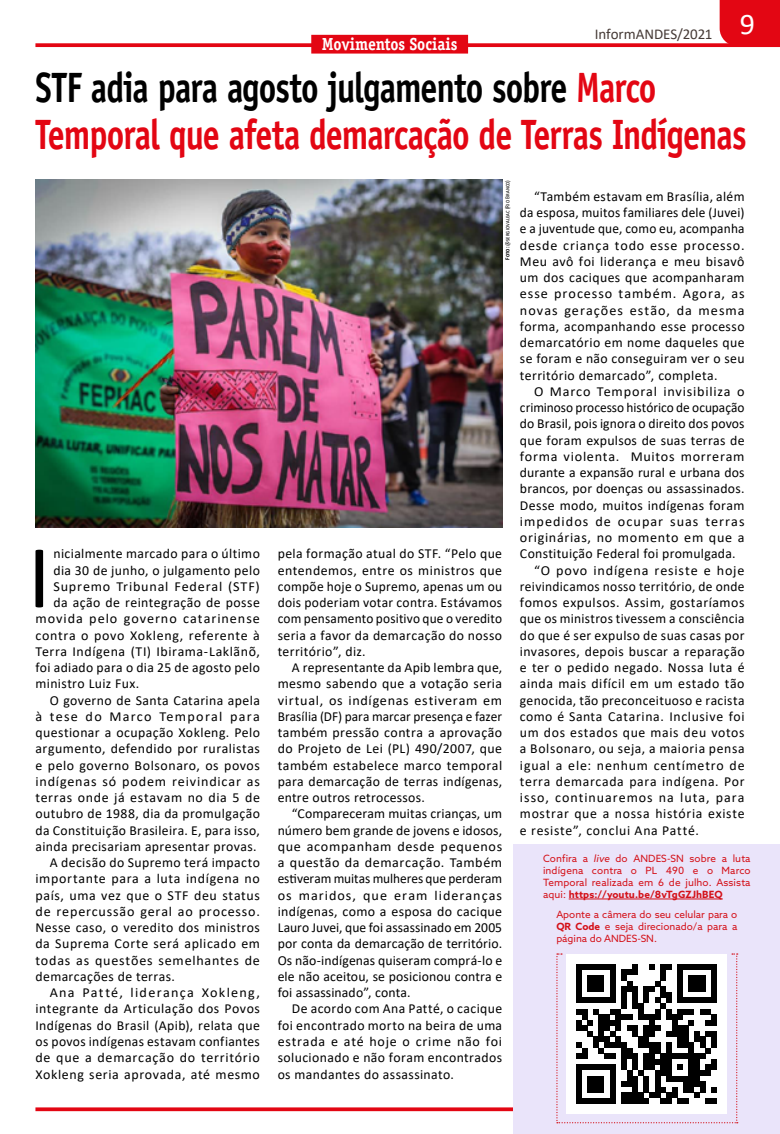
<style>
.page{position:relative;width:780px;height:1134px;background:#fff}
.page>*{position:absolute;margin:0;border:0;box-sizing:border-box;transform-origin:0 0}
.t1{font:90.5px "Calibri";color:#000}
.t2{font:700 42.5px/47.5px "Officina Sans Std";letter-spacing:-.025em;color:#e30613;scale:.8 1}
.t3{font:700 17.5px "Officina Serif Std";letter-spacing:-.005em;color:#fff;scale:.9 1}
.t4{font:15px "Calibri";letter-spacing:-.01em;color:#453a36}
.t5{font:13.75px/16.2px "Calibri";letter-spacing:.03em;color:#000;text-align:justify}
.t6{font:13.75px "Calibri";letter-spacing:.05em;color:#000}
.t7{font:13.75px "Calibri";letter-spacing:.06em;color:#000}
.t8{font:13.75px "Calibri";letter-spacing:.055em;color:#000}
.t9{font:13.75px "Calibri";color:#000}
.t10{font:13.75px "Calibri";letter-spacing:.01em;color:#000}
.t11{font:10px/12px "Azo Sans";color:#d41119;text-align:justify}
.t12{font:6.25px "Calibri";letter-spacing:.02em;color:#000;scale:.85 1}
.s1{color:#000}
.s2{font-weight:700}
.s3{font-style:italic}
</style>
<div class="page">
<svg style="left:35px;top:43px;width:745px;height:4px;background:#e41723"></svg>
<svg style="left:35px;top:1107px;width:478px;height:4px;background:#e5202b"></svg>
<div style="left:719px;top:0;width:61px;height:46px;background:#e30613"></div>
<div style="left:311px;top:35px;width:157px;height:19px;background:#e30613"></div>
<img style="left:35px;top:180px;width:467px;height:347px">
<div style="left:513px;top:844px;width:267px;height:290px;background:#eae4fa"></div>
<hr style="left:568px;top:899px;width:154px;height:1px;background:#d41119">
<svg style="left:556px;top:953px;width:181px;height:170px;background:#a09ea1"></svg>
<p class="t4" style="left:595px;top:24px;width:162px">InformANDES/2021 <sup>9</sup></p>
<p class="t3" style="left:322px;top:33px;width:152px">Movimentos Sociais</p>
<h2 class="t2" style="left:35px;top:63px;width:890px"><span class="s1">STF adia para agosto julgamento sobre</span> Marco<br>Temporal que afeta demarcação de Terras Indígenas</h2>
<h1 class="t1" style="left:28px;top:514px;width:24px">I</h1>
<p class="t5" style="left:53px;top:545px;width:208px">nicialmente marcado para o último</p>
<p class="t5" style="left:53px;top:562px;width:208px">dia 30 de junho, o julgamento pelo</p>
<p class="t7" style="left:53px;top:577px;width:208px">Supremo Tribunal Federal (STF)</p>
<p class="t5" style="left:53px;top:594px;width:208px">da ação de reintegração de posse</p>
<p class="t5" style="left:35px;top:610px;width:226px">movida pelo governo catarinense</p>
<p class="t5" style="left:35px;top:627px;width:226px">contra o povo Xokleng, referente à</p>
<p class="t5" style="left:35px;top:643px;width:226px">Terra Indígena (TI) Ibirama-Laklãnõ,</p>
<p class="t5" style="left:35px;top:659px;width:226px">foi adiado para o dia 25 de agosto pelo</p>
<p class="t5" style="left:35px;top:675px;width:105px">ministro Luiz Fux.</p>
<p class="t5" style="left:50px;top:692px;width:212px">O governo de Santa Catarina apela</p>
<p class="t5" style="left:35px;top:708px;width:226px">à tese do Marco Temporal para</p>
<p class="t5" style="left:35px;top:724px;width:226px">questionar a ocupação Xokleng. Pelo</p>
<p class="t5" style="left:35px;top:740px;width:226px">argumento, defendido por ruralistas</p>
<p class="t5" style="left:35px;top:757px;width:226px">e pelo governo Bolsonaro, os povos</p>
<p class="t7" style="left:35px;top:772px;width:226px">indígenas só podem reivindicar as</p>
<p class="t5" style="left:35px;top:789px;width:226px">terras onde já estavam no dia 5 de</p>
<p class="t5" style="left:35px;top:805px;width:226px">outubro de 1988, dia da promulgação</p>
<p class="t5" style="left:35px;top:822px;width:226px">da Constituição Brasileira. E, para isso,</p>
<p class="t5" style="left:35px;top:838px;width:223px">ainda precisariam apresentar provas.</p>
<p class="t5" style="left:50px;top:854px;width:212px">A decisão do Supremo terá impacto</p>
<p class="t5" style="left:35px;top:870px;width:226px">importante para a luta indígena no</p>
<p class="t5" style="left:35px;top:887px;width:226px">país, uma vez que o STF deu status</p>
<p class="t5" style="left:35px;top:903px;width:226px">de repercussão geral ao processo.</p>
<p class="t5" style="left:35px;top:919px;width:226px">Nesse caso, o veredito dos ministros</p>
<p class="t5" style="left:35px;top:935px;width:226px">da Suprema Corte será aplicado em</p>
<p class="t5" style="left:35px;top:952px;width:226px">todas as questões semelhantes de</p>
<p class="t5" style="left:35px;top:968px;width:141px">demarcações de terras.</p>
<p class="t5" style="left:50px;top:984px;width:212px">Ana Patté, liderança Xokleng,</p>
<p class="t5" style="left:35px;top:1000px;width:226px">integrante da Articulação dos Povos</p>
<p class="t5" style="left:35px;top:1017px;width:226px">Indígenas do Brasil (Apib), relata que</p>
<p class="t5" style="left:35px;top:1033px;width:226px">os povos indígenas estavam confiantes</p>
<p class="t8" style="left:35px;top:1048px;width:226px">de que a demarcação do território</p>
<p class="t5" style="left:35px;top:1065px;width:226px">Xokleng seria aprovada, até mesmo</p>
<p class="t12" style="left:503px;top:260px;width:96px;rotate:-90deg"><span class="s2">Foto:</span> @sergiovaleac (Rio Branco)</p>
<p class="t5" style="left:278px;top:545px;width:226px">pela formação atual do STF. “Pelo que entendemos, entre os ministros que compõe hoje o Supremo, apenas um ou dois poderiam votar contra. Estávamos com pensamento positivo que o veredito seria a favor da demarcação do nosso território”, diz.</p>
<p class="t5" style="left:278px;top:659px;width:226px;text-indent:14px">A representante da Apib lembra que, mesmo sabendo que a votação seria virtual, os indígenas estiveram em Brasília (DF) para marcar presença e fazer também pressão contra a aprovação do Projeto de Lei (PL) 490/2007, que também estabelece marco temporal para demarcação de terras indígenas, entre outros retrocessos.</p>
<p class="t5" style="left:278px;top:805px;width:226px;text-indent:14px">“Compareceram muitas crianças, um número bem grande de jovens e idosos, que acompanham desde pequenos a questão da demarcação. Também estiveram muitas mulheres que perderam os maridos, que eram lideranças indígenas, como a esposa do cacique Lauro Juvei, que foi assassinado em 2005 por conta da demarcação de território.<br>Os não-indígenas quiseram comprá-lo e ele não aceitou, se posicionou contra e foi assassinado”, conta.</p>
<p class="t5" style="left:278px;top:1000px;width:226px;text-indent:14px">De acordo com Ana Patté, o cacique foi encontrado morto na beira de uma estrada e até hoje o crime não foi solucionado e não foram encontrados os mandantes do assassinato.</p>
<p class="t5" style="left:520px;top:188px;width:226px;text-indent:14px">“Também estavam em Brasília, além da esposa, muitos familiares dele (Juvei) e a juventude que, como eu, acompanha desde criança todo esse processo.<br>Meu avô foi liderança e meu bisavô um dos caciques que acompanharam esse processo também. Agora, as novas gerações estão, da mesma forma, acompanhando esse processo demarcatório em nome daqueles que se foram e não conseguiram ver o seu território demarcado”, completa.</p>
<p class="t8" style="left:534px;top:382px;width:212px">O Marco Temporal invisibiliza o</p>
<p class="t9" style="left:520px;top:398px;width:226px">criminoso processo histórico de ocupação</p>
<p class="t10" style="left:520px;top:414px;width:226px">do Brasil, pois ignora o direito dos povos</p>
<p class="t5" style="left:520px;top:432px;width:226px">que foram expulsos de suas terras de</p>
<p class="t6" style="left:520px;top:447px;width:226px">forma violenta. Muitos morreram</p>
<p class="t5" style="left:520px;top:464px;width:226px">durante a expansão rural e urbana dos</p>
<p class="t5" style="left:520px;top:480px;width:226px">brancos, por doenças ou assassinados.</p>
<p class="t5" style="left:520px;top:497px;width:226px">Desse modo, muitos indígenas foram</p>
<p class="t5" style="left:520px;top:513px;width:226px">impedidos de ocupar suas terras</p>
<p class="t5" style="left:520px;top:529px;width:226px">originárias, no momento em que a</p>
<p class="t5" style="left:520px;top:545px;width:217px">Constituição Federal foi promulgada.</p>
<p class="t5" style="left:534px;top:562px;width:212px">“O povo indígena resiste e hoje</p>
<p class="t5" style="left:520px;top:578px;width:226px">reivindicamos nosso território, de onde</p>
<p class="t5" style="left:520px;top:594px;width:226px">fomos expulsos. Assim, gostaríamos</p>
<p class="t5" style="left:520px;top:610px;width:226px">que os ministros tivessem a consciência</p>
<p class="t5" style="left:520px;top:627px;width:226px">do que é ser expulso de suas casas por</p>
<p class="t5" style="left:520px;top:643px;width:226px">invasores, depois buscar a reparação</p>
<p class="t5" style="left:520px;top:659px;width:226px">e ter o pedido negado. Nossa luta é</p>
<p class="t5" style="left:520px;top:675px;width:226px">ainda mais difícil em um estado tão</p>
<p class="t5" style="left:520px;top:692px;width:226px">genocida, tão preconceituoso e racista</p>
<p class="t5" style="left:520px;top:708px;width:226px">como é Santa Catarina. Inclusive foi</p>
<p class="t5" style="left:520px;top:724px;width:226px">um dos estados que mais deu votos</p>
<p class="t5" style="left:520px;top:740px;width:226px">a Bolsonaro, ou seja, a maioria pensa</p>
<p class="t5" style="left:520px;top:757px;width:226px">igual a ele: nenhum centímetro de</p>
<p class="t5" style="left:520px;top:773px;width:226px">terra demarcada para indígena. Por</p>
<p class="t5" style="left:520px;top:789px;width:226px">isso, continuaremos na luta, para</p>
<p class="t6" style="left:520px;top:804px;width:226px">mostrar que a nossa história existe</p>
<p class="t5" style="left:520px;top:822px;width:180px">e resiste”, conclui Ana Patté.</p>
<p class="t11" style="left:543px;top:852px;width:209px">Confira a <span class="s3">live</span> do ANDES-SN sobre a luta indígena contra o PL 490 e o Marco Temporal realizada em 6 de julho. Assista aqui: <span class="s2">https://youtu.be/8vTgGZJhBEQ</span></p>
<p class="t11" style="left:556px;top:908px;width:182px">Aponte a câmera do seu celular para o <span class="s2">QR Code</span> e seja direcionado/a para a página do ANDES-SN.</p>
</div>
